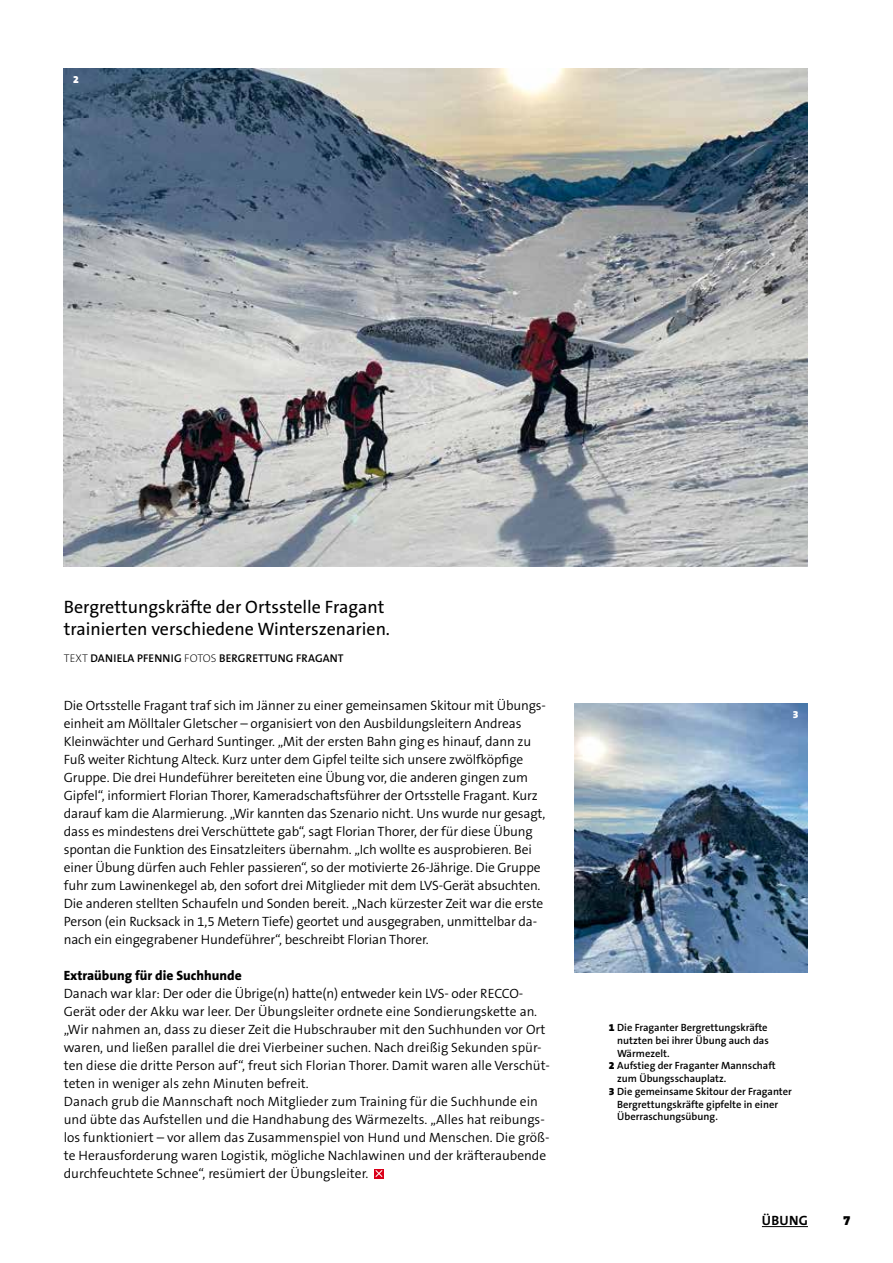
<style>
.page{position:relative;width:893px;height:1263px;background:#fff}
.page>*{position:absolute;margin:0;border:0;box-sizing:border-box;transform-origin:0 0}
.t1{font:18px/21.6px "The Sans B W5 Plain";color:#000}
.t2{font:300 13.5px/18px "The Sans B W4";letter-spacing:-.01em;color:#000}
.t3{font:800 13.5px "The Sans B W8";color:#000}
.t4{font:700 13.5px "The Sans B W7";letter-spacing:.02em;color:#000}
.t5{font:900 13.5px "The Serif B W9";color:#000}
.t6{font:600 11.25px "The Sans B W6";letter-spacing:.015em;color:#000}
.t7{font:600 10.5px "The Sans B W6";color:#000}
.t8{font:900 10.5px "The Sans B W9";color:#fff}
.s1{font-family:"The Sans B W2";font-weight:200}
.s2{font-family:"The Sans B W9";font-weight:900}
</style>
<div class="page">
<img style="left:64px;top:68px;width:744px;height:498px">
<hr style="left:762px;top:1226px;width:46px;height:1px;background:#000">
<div style="left:374px;top:1169px;width:9px;height:9px;background:#da001a"></div>
<svg style="left:375px;top:1170px;width:8px;height:7px"></svg>
<img style="left:574px;top:704px;width:234px;height:269px">
<p class="t8" style="left:73px;top:73px;width:7px">2</p>
<h1 class="t1" style="left:64px;top:596px;width:328px">Bergrettungskräfte der Ortsstelle Fragant trainierten verschiedene Winterszenarien.</h1>
<p class="t6" style="left:64px;top:651px;width:281px"><span class="s1">TEXT</span> DANIELA PFENNIG <span class="s1">FOTOS</span> BERGRETTUNG FRAGANT</p>
<p class="t2" style="left:64px;top:696px;width:484px">Die Ortsstelle Fragant traf sich im Jänner zu einer gemeinsamen Skitour mit Übungs&shy;einheit am Mölltaler Gletscher – organisiert von den Ausbildungsleitern Andreas Kleinwächter und Gerhard Suntinger. „Mit der ersten Bahn ging es hinauf, dann zu Fuß weiter Richtung Alteck. Kurz unter dem Gipfel teilte sich unsere zwölfköpfige Gruppe. Die drei Hundeführer bereiteten eine Übung vor, die anderen gingen zum Gipfel“, informiert Florian Thorer, Kameradschaftsführer der Ortsstelle Fragant. Kurz darauf kam die Alarmierung. „Wir kannten das Szenario nicht. Uns wurde nur gesagt, dass es mindestens drei Verschüttete gab“, sagt Florian Thorer, der für diese Übung spontan die Funktion des Einsatzleiters übernahm. „Ich wollte es ausprobieren. Bei einer Übung dürfen auch Fehler passieren“, so der motivierte 26-Jährige. Die Gruppe fuhr zum Lawinenkegel ab, den sofort drei Mitglieder mit dem LVS-Gerät absuchten.<br>Die anderen stellten Schaufeln und Sonden bereit. „Nach kürzester Zeit war die erste Person (ein Rucksack in 1,5 Metern Tiefe) geortet und ausgegraben, unmittelbar da&shy;nach ein eingegrabener Hundeführer“, beschreibt Florian Thorer.</p>
<p class="t3" style="left:64px;top:967px;width:179px">Extraübung für die Suchhunde</p>
<p class="t2" style="left:64px;top:984px;width:488px">Danach war klar: Der oder die Übrige(n) hatte(n) entweder kein LVS- oder RECCO-Gerät oder der Akku war leer. Der Übungsleiter ordnete eine Sondierungskette an. „Wir nahmen an, dass zu dieser Zeit die Hubschrauber mit den Suchhunden vor Ort waren, und ließen parallel die drei Vierbeiner suchen. Nach dreißig Sekunden spür&shy;ten diese die dritte Person auf“, freut sich Florian Thorer. Damit waren alle Verschüt&shy;teten in weniger als zehn Minuten befreit.<br>Danach grub die Mannschaft noch Mitglieder zum Training für die Suchhunde ein und übte das Aufstellen und die Handhabung des Wärmezelts. „Alles hat reibungs&shy;los funktioniert – vor allem das Zusammenspiel von Hund und Menschen. Die größ&shy;te Herausforderung waren Logistik, mögliche Nachlawinen und der kräfteraubende durchfeuchtete Schnee“, resümiert der Übungsleiter.</p>
<p class="t8" style="left:793px;top:708px;width:7px">3</p>
<p class="t7" style="left:609px;top:1021px;width:160px"><span class="s2">1</span> Die Fraganter Bergrettungskräfte</p>
<p class="t7" style="left:617px;top:1034px;width:153px">nutzten bei ihrer Übung auch das</p>
<p class="t7" style="left:617px;top:1046px;width:54px">Wärmezelt.</p>
<p class="t7" style="left:609px;top:1059px;width:169px"><span class="s2">2</span> Aufstieg der Fraganter Mannschaft</p>
<p class="t7" style="left:617px;top:1072px;width:111px">zum Übungsschauplatz.</p>
<p class="t7" style="left:609px;top:1085px;width:185px"><span class="s2">3</span> Die gemeinsame Skitour der Fraganter</p>
<p class="t7" style="left:617px;top:1097px;width:162px">Bergrettungskräfte gipfelte in einer</p>
<p class="t7" style="left:617px;top:1110px;width:102px">Überraschungsübung.</p>
<p class="t4" style="left:762px;top:1211px;width:47px">ÜBUNG</p>
<p class="t5" style="left:843px;top:1211px;width:9px">7</p>
</div>
